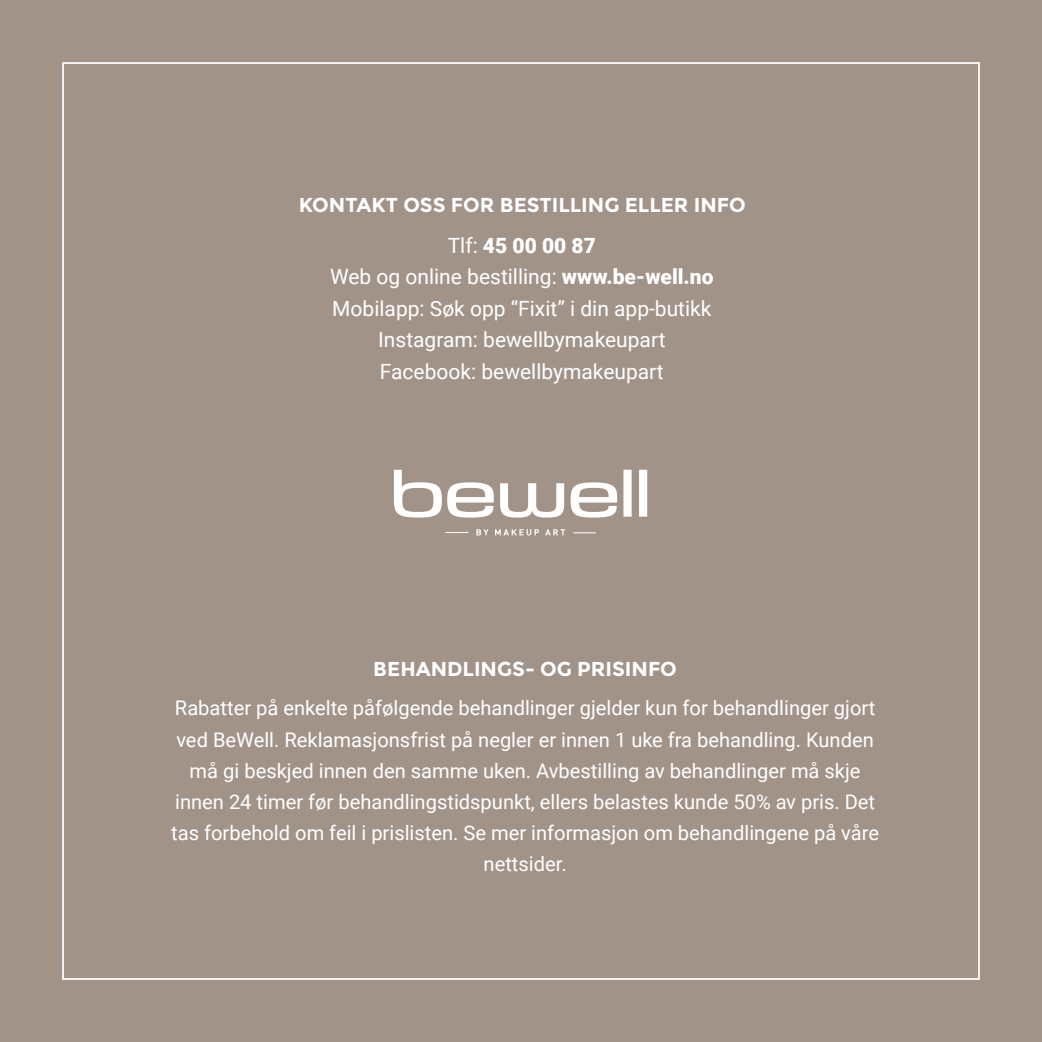
<style>
.page{position:relative;width:1042px;height:1042px;background:#a29389}
.page>*{position:absolute;margin:0;border:0;box-sizing:border-box;transform-origin:0 0}
.t1{font:21px "Roboto";color:#fff}
.t2{font:900 21px "Roboto";color:#fff}
.t3{font:20.12px/31.2px "Roboto";color:#fff;text-align:center}
.t4{font:700 20.12px "Montserrat";color:#fff}
.s1{font-weight:400}
.s2{font-weight:900}
</style>
<div class="page">
<svg style="left:500px;top:470px;width:147px;height:47px"></svg>
<svg style="left:394px;top:470px;width:100px;height:47px"></svg>
<svg style="left:476px;top:529px;width:89px;height:6px"></svg>
<svg style="left:445px;top:532px;width:23px;height:1px"></svg>
<svg style="left:573px;top:532px;width:23px;height:1px"></svg>
<p class="t4" style="left:299px;top:193px;width:449px">KONTAKT OSS FOR BESTILLING ELLER INFO</p>
<p class="t2" style="left:448px;top:230px;width:150px"><span class="s1">Tlf:</span> 45 00 00 87</p>
<p class="t1" style="left:330px;top:262px;width:385px">Web og online bestilling: <span class="s2">www.be-well.no</span></p>
<p class="t1" style="left:332px;top:293px;width:381px">Mobilapp: Søk opp “Fixit” i din app-butikk</p>
<p class="t1" style="left:378px;top:325px;width:289px">Instagram: bewellbymakeupart</p>
<p class="t1" style="left:380px;top:356px;width:285px">Facebook: bewellbymakeupart</p>
<p class="t4" style="left:373px;top:656px;width:305px">BEHANDLINGS- OG PRISINFO</p>
<p class="t3" style="left:171px;top:692px;width:709px">Rabatter på enkelte påfølgende behandlinger gjelder kun for behandlinger gjort ved BeWell. Reklamasjonsfrist på negler er innen 1 uke fra behandling. Kunden må gi beskjed innen den samme uken. Avbestilling av behandlinger må skje innen 24 timer før behandlingstidspunkt, ellers belastes kunde 50% av pris. Det tas forbehold om feil i prislisten. Se mer informasjon om behandlingene på våre nettsider.</p>
</div>
